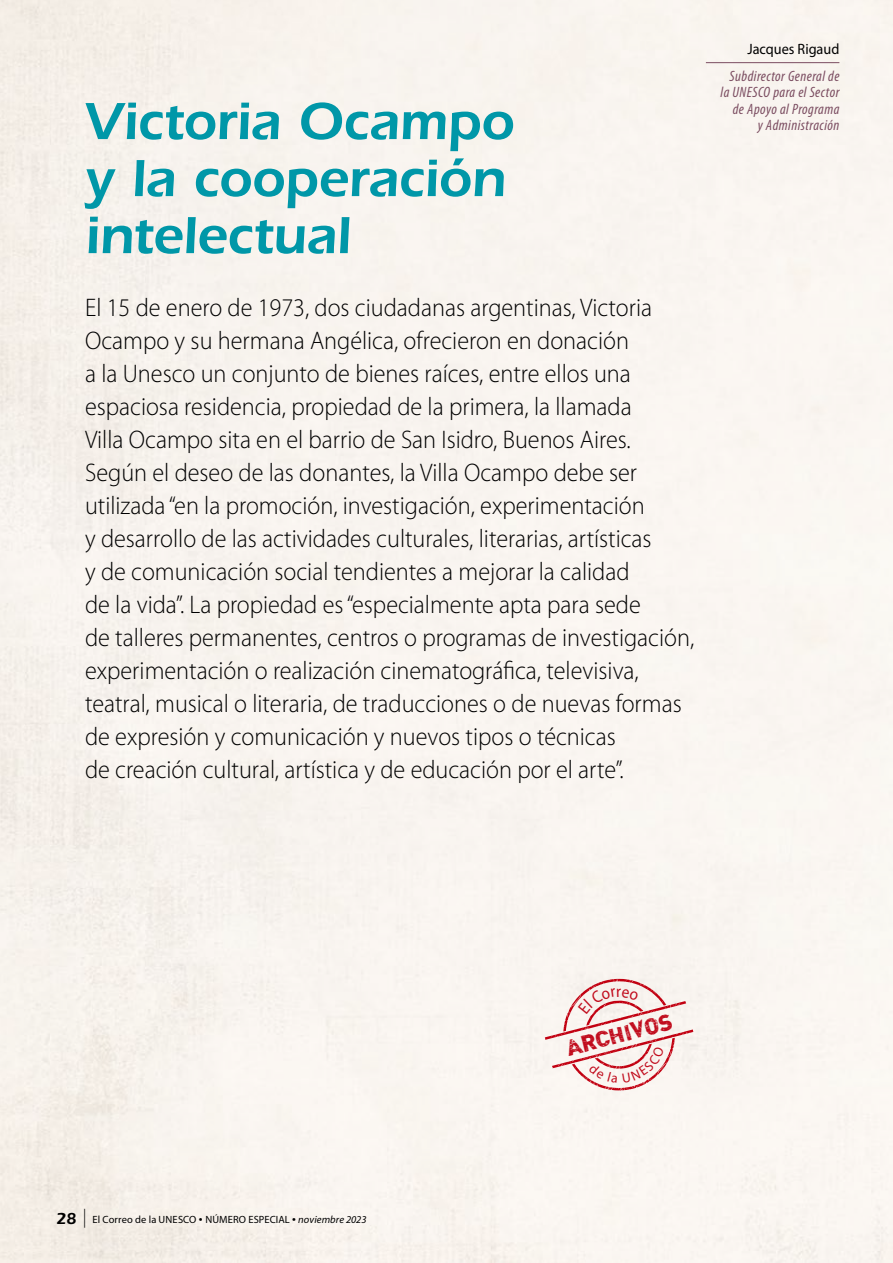
<style>
.page{position:relative;width:893px;height:1263px;background:#f9f4f0}
.page>*{position:absolute;margin:0;border:0;box-sizing:border-box;transform-origin:0 0}
.t1{font:600 54px/57px "ITC Eras Std";letter-spacing:-.01em;color:#0097a8}
.t2{font:300 25.5px/33px "Myriad Pro";color:#000;scale:.95 1}
.t3{font:22.05px "DI Nk";color:#c10c1d}
.t4{font:italic condensed 15px/16.5px "Myriad Pro";letter-spacing:.03em;color:#7b4d61;text-align:right}
.t5{font:15px "Myriad Pro";color:#000;scale:.95 1}
.t6{font:10.5px "Myriad Pro";letter-spacing:.01em;color:#000}
.s1{font-family:"ITC Eras Std";font-weight:600;font-size:16.5px}
.s2{font-size:18.9px}
.s3{font-size:13.5px}
.s4{font-style:italic}
</style>
<div class="page">
<hr style="left:706px;top:62px;width:133px;height:1px;background:#7b4d61">
<svg style="left:545px;top:979px;width:148px;height:111px"></svg>
<h1 class="t1" style="left:85px;top:93px;width:431px">Victoria Ocampo y la cooperación intelectual</h1>
<p class="t2" style="left:85px;top:291px;width:643px">El 15 de enero de 1973, dos ciudadanas argentinas, Victoria Ocampo y su hermana Angélica, ofrecieron en donación<br>a la Unesco un conjunto de bienes raíces, entre ellos una espaciosa residencia, propiedad de la primera, la llamada<br>Villa Ocampo sita en el barrio de San Isidro, Buenos Aires.<br>Según el deseo de las donantes, la Villa Ocampo debe ser utilizada “en la promoción, investigación, experimentación<br>y desarrollo de las actividades culturales, literarias, artísticas<br>y de comunicación social tendientes a mejorar la calidad<br>de la vida”. La propiedad es “especialmente apta para sede<br>de talleres permanentes, centros o programas de investigación, experimentación o realización cinematográfica, televisiva, teatral, musical o literaria, de traducciones o de nuevas formas de expresión y comunicación y nuevos tipos o técnicas<br>de creación cultural, artística y de educación por el arte”.</p>
<p class="t5" style="left:747px;top:39px;width:98px">Jacques Rigaud</p>
<p class="t4" style="left:721px;top:68px;width:120px">Subdirector General de la UNESCO para el Sector de Apoyo al Programa<br>y Administración</p>
<p class="t6" style="left:56px;top:1212px;width:312px"><span class="s1">28</span> <span class="s2">|</span> El Correo de la UNESCO <span class="s3">•</span> NÚMERO ESPECIAL <span class="s3">•</span> <span class="s4">noviembre 2023</span></p>
<p class="t3" style="left:564px;top:1034px;width:109px;rotate:-15deg">ARCHIVOS</p>
</div>
